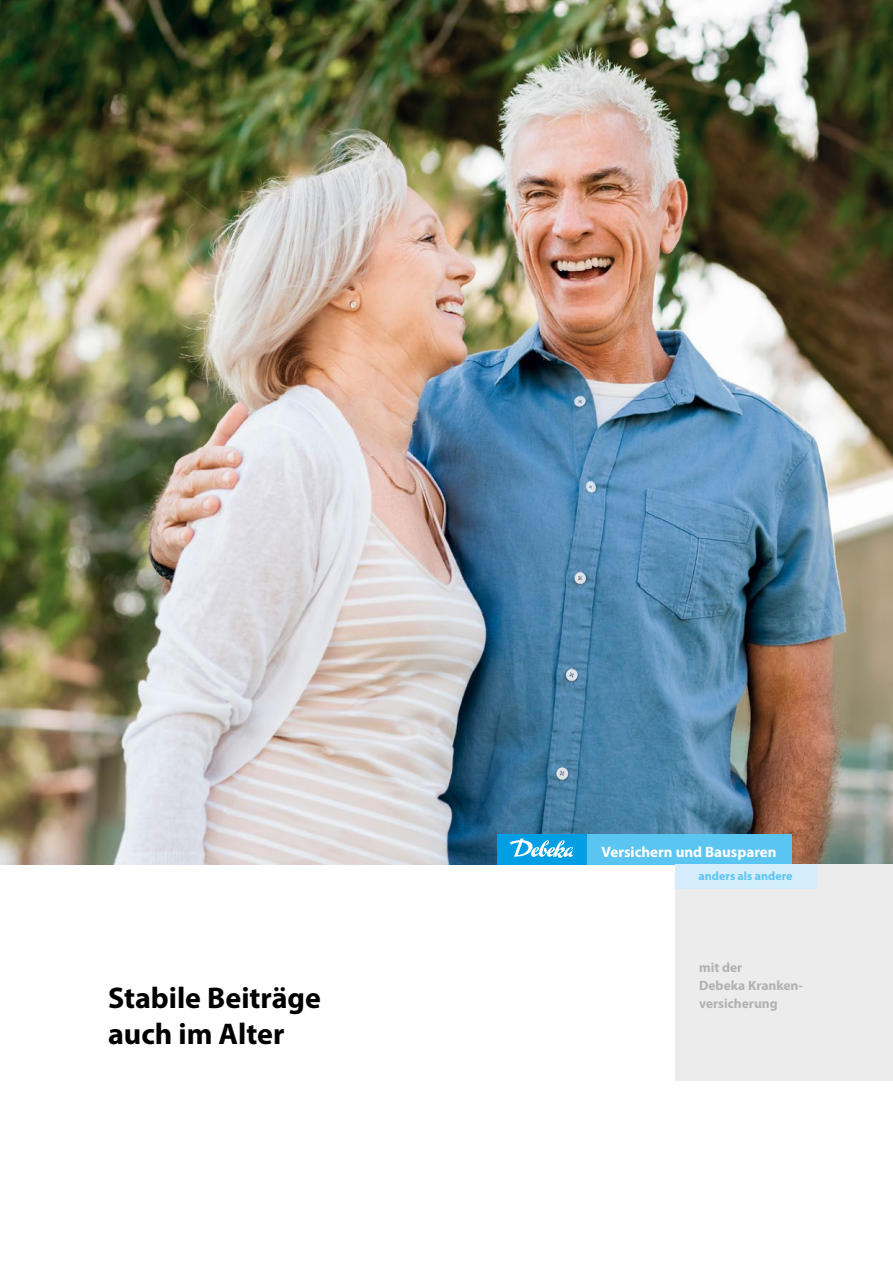
<style>
.page{position:relative;width:893px;height:1263px;background:#fff}
.page>*{position:absolute;margin:0;border:0;box-sizing:border-box;transform-origin:0 0}
.t1{font:700 30px/36px "Myriad Pro";color:#000}
.t2{font:700 15px "Myriad Pro";color:#fff}
.t3{font:700 13.5px/18px "Myriad Pro";color:#b1b2b3}
.t4{font:700 12px "Myriad Pro";color:#5bc5f2}
</style>
<div class="page">
<img style="left:0;top:0;width:893px;height:864px">
<div style="left:675px;top:864px;width:218px;height:216px;background:#ececed"></div>
<div style="left:498px;top:834px;width:90px;height:30px;background:#009ee3"></div>
<div style="left:588px;top:834px;width:204px;height:30px;background:#5bc5f2"></div>
<svg style="left:510px;top:838px;width:64px;height:20px"></svg>
<div style="left:675px;top:864px;width:141px;height:24px;background:#d4edfc"></div>
<h1 class="t1" style="left:108px;top:979px;width:214px">Stabile Beiträge auch im Alter</h1>
<p class="t2" style="left:602px;top:842px;width:177px">Versichern und Bausparen</p>
<p class="t4" style="left:699px;top:868px;width:95px">anders als andere</p>
<p class="t3" style="left:699px;top:958px;width:105px">mit der<br>Debeka Kranken&shy;versicherung</p>
</div>
